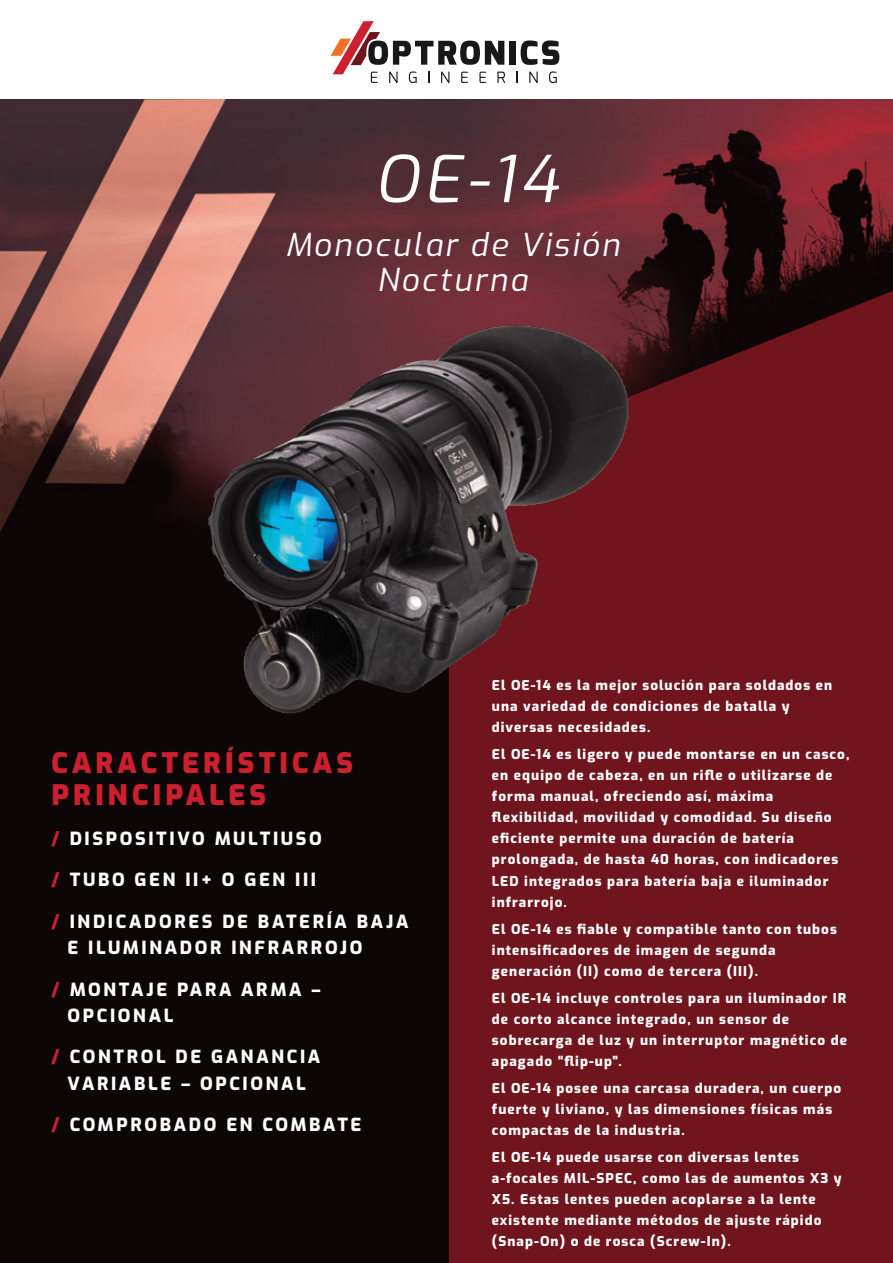
<style>
.page{position:relative;width:893px;height:1263px;background:#fff}
.page>*{position:absolute;margin:0;border:0;box-sizing:border-box;transform-origin:0 0}
.t1{font:italic 64.5px "Exo";color:#fff}
.t2{font:italic 31.5px/34.5px "Exo";letter-spacing:.08em;color:#fff;text-align:center}
.t3{font:900 28.05px/32.4px "Exo";letter-spacing:.145em;color:#cd202f}
.t4{font:800 18px/26.4px "Exo";letter-spacing:.145em;color:#fff}
.t5{font:800 13.5px/21px "Exo";letter-spacing:.08em;color:#fff}
.s1{color:#cd202f}
</style>
<div class="page">
<img style="left:0;top:99px;width:893px;height:1164px">
<div style="left:449px;top:291px;width:444px;height:972px;background:#70151d"></div>
<div style="left:510px;top:41px;width:6px;height:24px;background:#181818"></div>
<svg style="left:521px;top:40px;width:38px;height:25px"></svg>
<svg style="left:331px;top:21px;width:174px;height:62px"></svg>
<svg style="left:516px;top:72px;width:2px;height:11px"></svg>
<svg style="left:529px;top:72px;width:9px;height:11px"></svg>
<svg style="left:549px;top:71px;width:8px;height:12px"></svg>
<img style="left:95px;top:307px;width:655px;height:437px">
<h1 class="t1" style="left:374px;top:131px;width:185px">OE-14</h1>
<h2 class="t2" style="left:285px;top:226px;width:336px">Monocular de Visión<br>Nocturna</h2>
<h3 class="t3" style="left:51px;top:744px;width:303px">CARACTERÍSTICAS<br>PRINCIPALES</h3>
<h3 class="t4" style="left:51px;top:824px;width:272px"><span class="s1">/</span> DISPOSITIVO MULTIUSO</h3>
<h3 class="t4" style="left:51px;top:865px;width:267px"><span class="s1">/</span> TUBO GEN II+ O GEN III</h3>
<h3 class="t4" style="left:68px;top:907px;width:342px;text-indent:-17px"><span class="s1">/</span> INDICADORES DE BATERÍA BAJA<br>E ILUMINADOR INFRARROJO</h3>
<h3 class="t4" style="left:68px;top:975px;width:255px;text-indent:-17px"><span class="s1">/</span> MONTAJE PARA ARMA –<br>OPCIONAL</h3>
<h3 class="t4" style="left:51px;top:1042px;width:271px;text-align:center"><span class="s1">/</span> CONTROL DE GANANCIA<br>VARIABLE – OPCIONAL</h3>
<h3 class="t4" style="left:51px;top:1110px;width:312px"><span class="s1">/</span> COMPROBADO EN COMBATE</h3>
<p class="t5" style="left:492px;top:674px;width:342px">El OE-14 es la mejor solución para soldados en una variedad de condiciones de batalla y diversas necesidades.</p>
<p class="t5" style="left:492px;top:743px;width:359px">El OE-14 es ligero y puede montarse en un casco, en equipo de cabeza, en un rifle o utilizarse de forma manual, ofreciendo así, máxima flexibilidad, movilidad y comodidad. Su diseño eficiente permite una duración de batería prolongada, de hasta 40 horas, con indicadores LED integrados para batería baja e iluminador infrarrojo.</p>
<p class="t5" style="left:492px;top:917px;width:347px">El OE-14 es fiable y compatible tanto con tubos intensificadores de imagen de segunda generación (II) como de tercera (III).</p>
<p class="t5" style="left:492px;top:986px;width:357px">El OE-14 incluye controles para un iluminador IR de corto alcance integrado, un sensor de sobrecarga de luz y un interruptor magnético de apagado “flip-up”.</p>
<p class="t5" style="left:492px;top:1076px;width:351px">El OE-14 posee una carcasa duradera, un cuerpo fuerte y liviano, y las dimensiones físicas más compactas de la industria.</p>
<p class="t5" style="left:492px;top:1145px;width:351px">El OE-14 puede usarse con diversas lentes a-focales MIL-SPEC, como las de aumentos X3 y X5. Estas lentes pueden acoplarse a la lente existente mediante métodos de ajuste rápido (Snap-On) o de rosca (Screw-In).</p>
</div>
